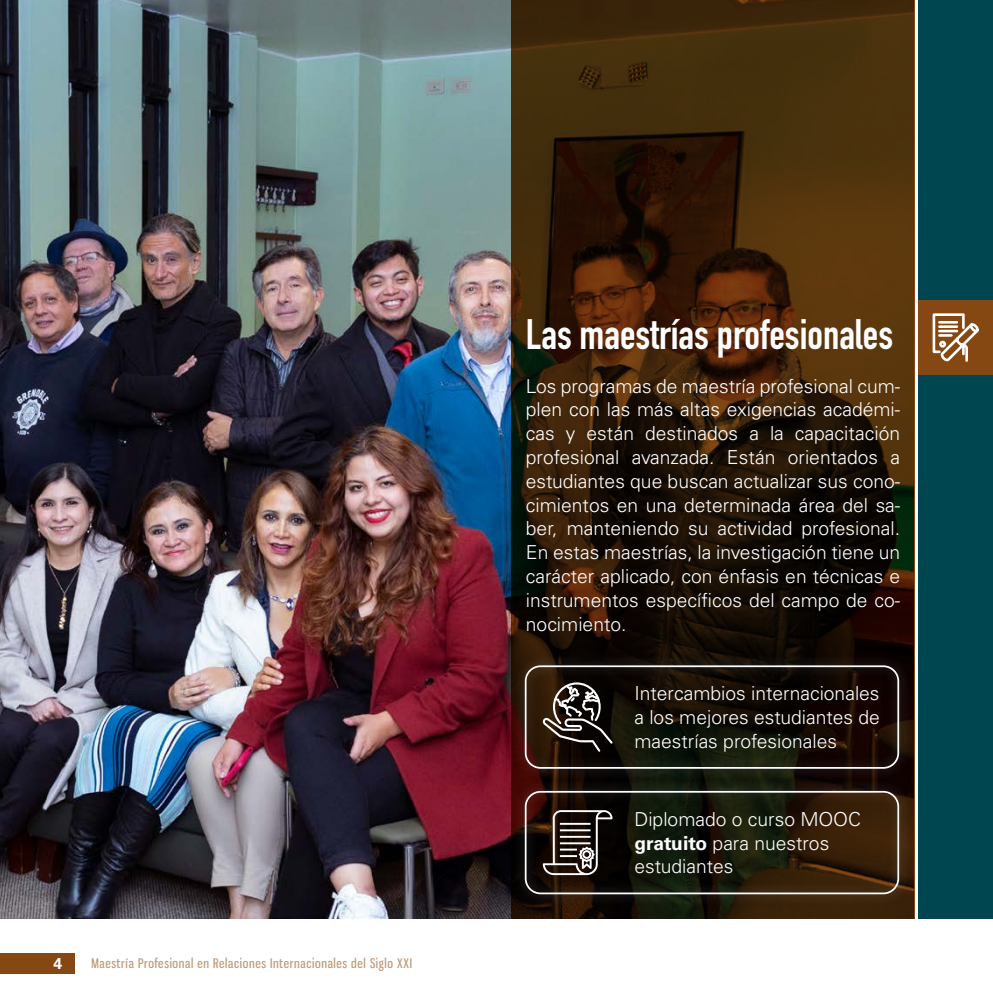
<style>
.page{position:relative;width:993px;height:993px;background:#fff}
.page>*{position:absolute;margin:0;border:0;box-sizing:border-box;transform-origin:0 0}
.t1{font:700 42px "DIN Condensed";color:#fff}
.t2{font:300 19.25px/23.8px "Univers LT Std";color:#fff;text-align:justify}
.t3{font:700 15.75px "Univers LT Std";color:#fff}
.t4{font:13.12px "Gnuolane Rg";letter-spacing:.05em;color:#be9976}
.s1{font-weight:700}
</style>
<div class="page">
<div style="left:0;top:952px;width:74px;height:21px;background:#854813"></div>
<img style="left:0;top:0;width:511px;height:918px">
<div style="left:918px;top:0;width:74px;height:918px;background:#004651"></div>
<div style="left:918px;top:300px;width:74px;height:75px;background:#854813"></div>
<svg style="left:932px;top:313px;width:47px;height:49px"></svg>
<svg style="left:511px;top:0;width:403px;height:918px;background:#321e08"></svg>
<div style="left:513px;top:654px;width:397px;height:126px;background:#fff;opacity:.4"></div>
<div style="left:524px;top:665px;width:374px;height:103px;border:2px solid #fff;border-radius:15px"></div>
<svg style="left:542px;top:682px;width:70px;height:69px;background:#443b35"></svg>
<div style="left:513px;top:779px;width:397px;height:126px;background:#fff;opacity:.4"></div>
<div style="left:524px;top:790px;width:374px;height:104px;border:2px solid #fff;border-radius:15px"></div>
<svg style="left:542px;top:809px;width:70px;height:65px;background:#463e39"></svg>
<p class="t3" style="left:54px;top:953px;width:10px">4</p>
<p class="t4" style="left:92px;top:954px;width:322px">Maestría Profesional en Relaciones Internacionales del Siglo XXI</p>
<h1 class="t1" style="left:525px;top:306px;width:368px">Las maestrías profesionales</h1>
<p class="t2" style="left:525px;top:374px;width:376px">Los programas de maestría profesional cum&shy;plen con las más altas exigencias académi&shy;cas y están destinados a la capacitación profesional avanzada. Están orientados a estudiantes que buscan actualizar sus cono&shy;cimientos en una determinada área del sa&shy;ber, manteniendo su actividad profesional.<br>En estas maestrías, la investigación tiene un carácter aplicado, con énfasis en técnicas e instrumentos específicos del campo de co&shy;nocimiento.</p>
<p class="t2" style="left:634px;top:681px;width:247px">Intercambios internacionales a los mejores estudiantes de maestrías profesionales</p>
<p class="t2" style="left:634px;top:806px;width:228px;text-align:left">Diplomado o curso MOOC <span class="s1">gratuito</span> para nuestros estudiantes</p>
</div>
